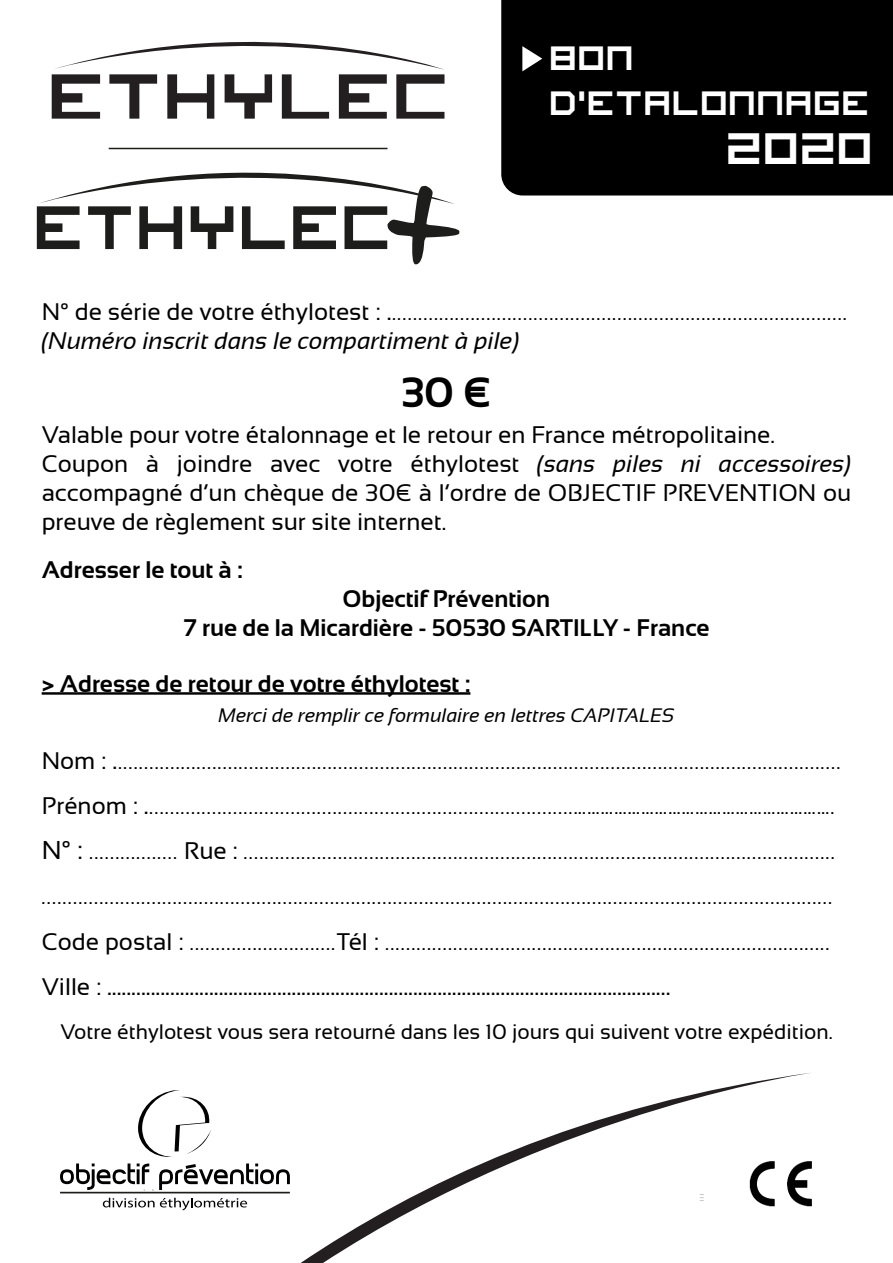
<style>
.page{position:relative;width:893px;height:1263px;background:#fff}
.page>*{position:absolute;margin:0;border:0;box-sizing:border-box;transform-origin:0 0}
.t1{font:49.2px "imagine font";color:#fff}
.t2{font:700 42.3px "Sansation";color:#000}
.t3{font:37.65px/45.3px "imagine font";color:#fff}
.t4{font:25.8px "Sansation";color:#000}
.t5{font:24px/28.8px "Sansation";color:#000}
.t6{font:700 24px/28.8px "Sansation";color:#000;text-align:center}
.t7{font:italic 24px "Sansation";color:#000}
.t8{font:21.15px/45.2px "Sansation";color:#000}
.t9{font:21px "Sansation";color:#000}
.t10{font:italic 19.5px "Sansation";color:#000}
.s1{font-size:24px}
.s2{font-size:25.8px}
.s3{font-style:italic}
</style>
<div class="page">
<svg style="left:300px;top:1072px;width:511px;height:191px"></svg>
<hr style="left:42px;top:692px;width:428px;height:3px;background:#000">
<svg style="left:52px;top:41px;width:392px;height:78px"></svg>
<svg style="left:37px;top:147px;width:422px;height:118px"></svg>
<svg style="left:60px;top:1164px;width:93px;height:27px"></svg>
<svg style="left:159px;top:1164px;width:131px;height:26px"></svg>
<hr style="left:60px;top:1192px;width:230px;height:1px;background:#1d1d1b">
<svg style="left:103px;top:1198px;width:144px;height:12px"></svg>
<svg style="left:138px;top:1090px;width:73px;height:67px"></svg>
<img style="left:743px;top:1152px;width:69px;height:60px">
<div style="left:501px;top:0;width:391px;height:196px;background:#000"></div>
<svg style="left:522px;top:46px;width:20px;height:25px"></svg>
<hr style="left:109px;top:148px;width:278px;height:1px;background:#1d1d1b">
<h3 class="t3" style="left:551px;top:38px;width:322px">BON<br>D’ETALONNAGE</h3>
<h1 class="t1" style="left:728px;top:134px;width:149px">2020</h1>
<p class="t8" style="left:42px;top:290px;width:806px"><span class="s1">N° de série de votre éthylotest :</span> <span class="s2">.</span>.......................................................................................</p>
<p class="t7" style="left:42px;top:327px;width:479px">(Numéro inscrit dans le compartiment à pile)</p>
<h2 class="t2" style="left:401px;top:369px;width:92px">30 €</h2>
<p class="t5" style="left:42px;top:421px;width:811px">Valable pour votre étalonnage et le retour en France métropolitaine.<br>Coupon à joindre avec votre éthylotest <span class="s3">(sans piles ni accessoires) </span>accompagné d’un chèque de 30€ à l’ordre de OBJECTIF PREVENTION ou preuve de règlement sur site internet.</p>
<p class="t6" style="left:42px;top:555px;width:203px">Adresser le tout à :</p>
<p class="t6" style="left:183px;top:584px;width:528px">Objectif Prévention<br>7 rue de la Micardière - 50530 SARTILLY - France</p>
<p class="t6" style="left:42px;top:669px;width:430px">&gt; Adresse de retour de votre éthylotest :</p>
<p class="t10" style="left:219px;top:704px;width:457px">Merci de remplir ce formulaire en lettres CAPITALES</p>
<p class="t8" style="left:42px;top:739px;width:800px"><span class="s1">Nom :</span> <span class="s2">.</span>..........................................................................................................................................<br><span class="s1">Prénom :</span> <span class="s2">.</span>.................................................................................………………………………………………….<br><span class="s2">N° :</span> ................. <span class="s1">Rue :</span> ................................................................................................................. .......................................................................................................................................................<br><span class="s1">Code postal :</span> ............................<span class="s1">Tél :</span> .....................................................................................</p>
<p class="t4" style="left:42px;top:971px;width:630px"><span class="s1">Ville :</span> ....................................................................................................................</p>
<p class="t9" style="left:60px;top:1020px;width:773px">Votre éthylotest vous sera retourné dans les 10 jours qui suivent votre expédition.</p>
</div>
